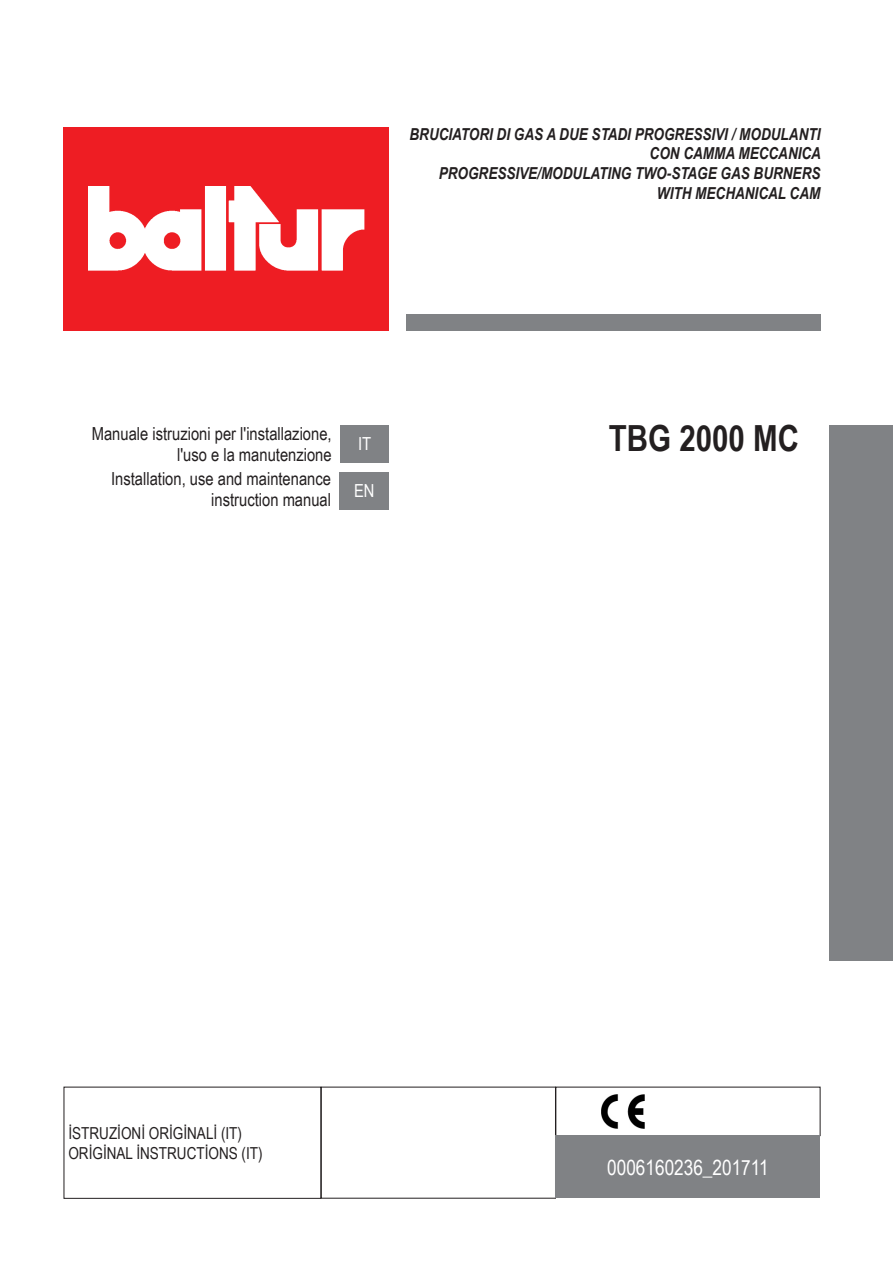
<style>
.page{position:relative;width:893px;height:1263px;background:#fff}
.page>*{position:absolute;margin:0;border:0;box-sizing:border-box;transform-origin:0 0}
.cella_layout{font:700 36px "Arial Narrow";color:#231f20}
.cella_layout-2{font:21px "Arial Narrow";color:#fff}
.cella_layout-3{font:18px/21.6px "Arial Narrow";color:#231f20;text-align:right}
.cella_layout-4{font:18px "Arial Narrow";color:#fff}
.cella_layout-5{font:italic 700 16.5px/19.8px "Arial Narrow";color:#231f20;text-align:right}
.cella_layout-6{font:16.5px/19.8px "Arial Narrow";color:#231f20}
</style>
<div class="page">
<div style="left:64px;top:128px;width:325px;height:203px;background:#ee1d23"></div>
<img style="left:88px;top:186px;width:277px;height:85px">
<div style="left:406px;top:314px;width:414px;height:17px;background:#808285"></div>
<div style="left:340px;top:425px;width:49px;height:38px;background:#808285"></div>
<div style="left:339px;top:472px;width:50px;height:37px;background:#808285"></div>
<img style="left:601px;top:1095px;width:44px;height:33px">
<div style="left:556px;top:1136px;width:264px;height:62px;background:#808285"></div>
<div style="left:829px;top:425px;width:64px;height:536px;background:#808285"></div>
<p class="cella_layout-5" style="left:409px;top:123px;width:413px">BRUCIATORI DI GAS A DUE STADI PROGRESSIVI / MODULANTI CON CAMMA MECCANICA<br>PROGRESSIVE/MODULATING TWO-STAGE GAS BURNERS WITH MECHANICAL CAM</p>
<p class="cella_layout-3" style="left:92px;top:422px;width:241px">Manuale istruzioni per l'installazione, l'uso e la manutenzione</p>
<p class="cella_layout-4" style="left:358px;top:431px;width:15px">IT</p>
<p class="cella_layout-3" style="left:111px;top:467px;width:221px">Installation, use and maintenance instruction manual</p>
<p class="cella_layout-4" style="left:354px;top:478px;width:22px">EN</p>
<p class="cella_layout" style="left:609px;top:411px;width:192px">TBG 2000 MC</p>
<p class="cella_layout-6" style="left:68px;top:1122px;width:196px">ISTRUZIONI ORIGINALI (IT)<br>ORIGINAL INSTRUCTIONS (IT)</p>
<p class="cella_layout-2" style="left:607px;top:1152px;width:163px">0006160236_201711</p>
</div>
